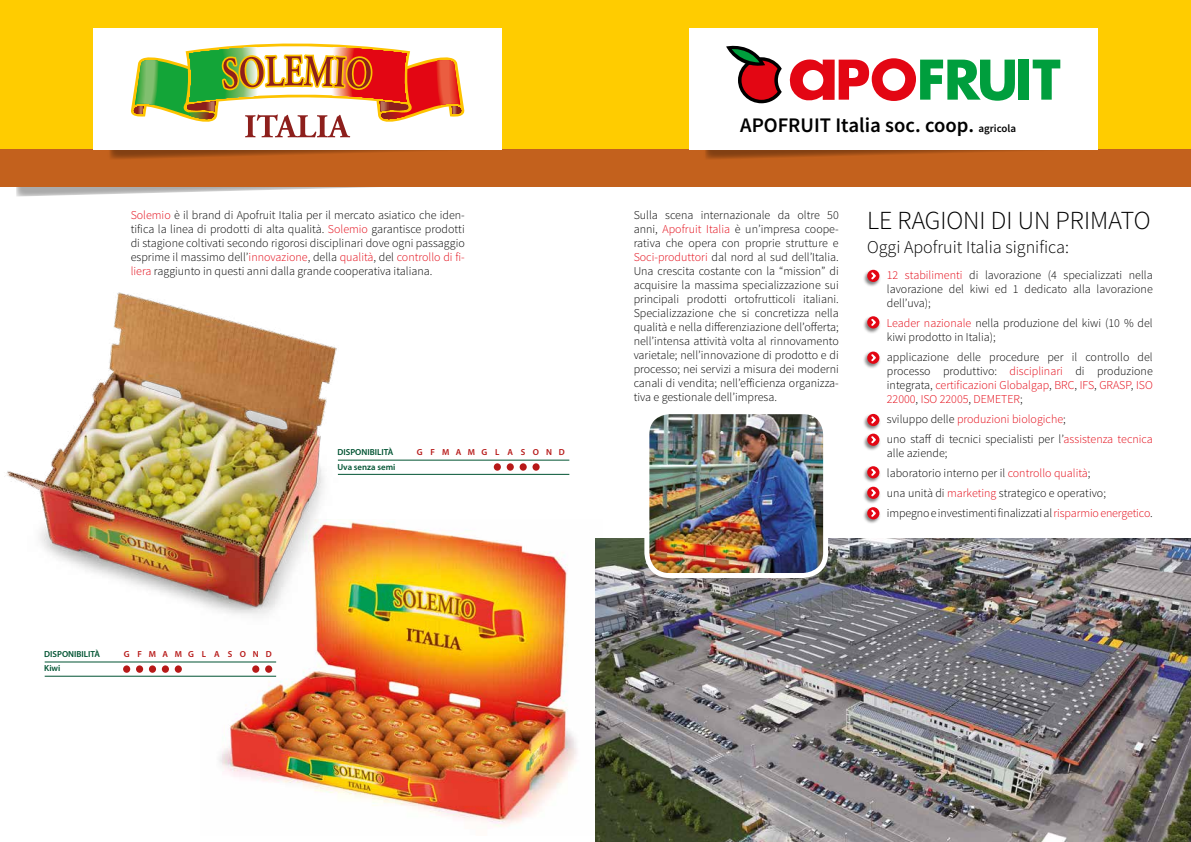
<style>
.page{position:relative;width:1191px;height:842px;background:#fff}
.page>*{position:absolute;margin:0;border:0;box-sizing:border-box;transform-origin:0 0}
.t1{font:300 26px "Source Sans Pro";color:#000}
.t2{font:600 20.7px "Source Sans Pro";color:#000}
.t3{font:300 18px "Source Sans Pro";color:#000}
.t4{font:300 12px/14px "Source Sans Pro";color:#000;text-align:justify}
.t5{font:600 8.8px/14.3px "Myriad Pro";color:#005332}
.t6{font:600 8.8px "Myriad Pro";letter-spacing:.8em;color:#b71918}
.s1{color:#e30613}
.s2{font-size:10.9px}
</style>
<div class="page">
<div style="left:0;top:0;width:1191px;height:149px;background:#fc0"></div>
<svg style="left:16px;top:187px;width:357px;height:10px"></svg>
<div style="left:0;top:149px;width:1191px;height:38px;background:#c3611d"></div>
<svg style="left:108px;top:149px;width:394px;height:10px"></svg>
<div style="left:94px;top:28px;width:408px;height:121px;background:#fff"></div>
<svg style="left:131px;top:43px;width:334px;height:94px"></svg>
<img style="left:200px;top:527px;width:377px;height:300px">
<hr style="left:45px;top:662px;width:231px;height:1px;background:#005332">
<hr style="left:45px;top:676px;width:231px;height:1px;background:#005332">
<div style="left:149px;top:665px;width:7px;height:8px;background:#b71918;border-radius:50%"></div>
<div style="left:252px;top:665px;width:7px;height:8px;background:#b71918;border-radius:50%"></div>
<div style="left:265px;top:665px;width:7px;height:8px;background:#b71918;border-radius:50%"></div>
<div style="left:136px;top:665px;width:7px;height:8px;background:#b71918;border-radius:50%"></div>
<div style="left:175px;top:665px;width:7px;height:8px;background:#b71918;border-radius:50%"></div>
<div style="left:162px;top:665px;width:7px;height:8px;background:#b71918;border-radius:50%"></div>
<div style="left:123px;top:665px;width:7px;height:8px;background:#b71918;border-radius:50%"></div>
<img style="left:6px;top:292px;width:385px;height:332px">
<img style="left:595px;top:538px;width:596px;height:304px">
<div style="left:862px;top:269px;width:19px;height:18px;background:#000;opacity:.5"></div>
<div style="left:867px;top:270px;width:12px;height:12px;background:#e30613;border-radius:50%"></div>
<svg style="left:869px;top:270px;width:8px;height:11px"></svg>
<div style="left:862px;top:315px;width:19px;height:19px;background:#000;opacity:.5"></div>
<svg style="left:867px;top:316px;width:12px;height:12px"></svg>
<svg style="left:869px;top:317px;width:8px;height:11px"></svg>
<div style="left:862px;top:351px;width:19px;height:18px;background:#000;opacity:.5"></div>
<svg style="left:867px;top:352px;width:12px;height:12px"></svg>
<svg style="left:869px;top:352px;width:8px;height:11px"></svg>
<div style="left:862px;top:413px;width:19px;height:18px;background:#000;opacity:.5"></div>
<div style="left:867px;top:414px;width:12px;height:12px;background:#e30613;border-radius:50%"></div>
<svg style="left:869px;top:415px;width:7px;height:10px"></svg>
<div style="left:862px;top:433px;width:19px;height:18px;background:#000;opacity:.5"></div>
<div style="left:867px;top:434px;width:12px;height:12px;background:#e30613;border-radius:50%"></div>
<svg style="left:869px;top:434px;width:8px;height:11px"></svg>
<div style="left:862px;top:465px;width:19px;height:19px;background:#000;opacity:.5"></div>
<svg style="left:867px;top:466px;width:12px;height:12px"></svg>
<svg style="left:869px;top:467px;width:8px;height:11px"></svg>
<div style="left:862px;top:486px;width:19px;height:18px;background:#000;opacity:.5"></div>
<div style="left:867px;top:487px;width:12px;height:12px;background:#e30613;border-radius:50%"></div>
<svg style="left:869px;top:487px;width:8px;height:11px"></svg>
<div style="left:862px;top:506px;width:19px;height:19px;background:#000;opacity:.5"></div>
<svg style="left:867px;top:507px;width:12px;height:12px"></svg>
<svg style="left:869px;top:508px;width:8px;height:11px"></svg>
<img style="left:647px;top:415px;width:178px;height:160px">
<div style="left:644px;top:409px;width:184px;height:169px;border:5px solid #fff;border-radius:23px"></div>
<svg style="left:703px;top:149px;width:394px;height:10px"></svg>
<div style="left:689px;top:28px;width:408px;height:121px;background:#fff"></div>
<svg style="left:789px;top:58px;width:226px;height:43px"></svg>
<div style="left:1018px;top:60px;width:11px;height:40px;background:#009e3d"></div>
<svg style="left:1032px;top:60px;width:28px;height:40px"></svg>
<svg style="left:726px;top:45px;width:55px;height:58px"></svg>
<hr style="left:338px;top:460px;width:231px;height:1px;background:#005332">
<hr style="left:338px;top:474px;width:231px;height:1px;background:#005332">
<div style="left:519px;top:463px;width:8px;height:8px;background:#b71918;border-radius:50%"></div>
<div style="left:532px;top:463px;width:7px;height:8px;background:#b71918;border-radius:50%"></div>
<div style="left:507px;top:463px;width:7px;height:8px;background:#b71918;border-radius:50%"></div>
<div style="left:494px;top:463px;width:7px;height:8px;background:#b71918;border-radius:50%"></div>
<p class="t4" style="left:131px;top:208px;width:336px"><span class="s1">Solemio</span> è il brand di Apofruit Italia per il mercato asiatico che iden&shy;tifica la linea di prodotti di alta qualità. <span class="s1">Solemio</span> garantisce prodotti di stagione coltivati secondo rigorosi disciplinari dove ogni passaggio esprime il massimo dell’<span class="s1">innovazione</span>, della <span class="s1">qualità</span>, del <span class="s1">controllo di fi&shy;liera</span> raggiunto in questi anni dalla grande cooperativa italiana.</p>
<p class="t5" style="left:337px;top:445px;width:59px">DISPONIBILITÀ<br>Uva senza semi</p>
<p class="t6" style="left:417px;top:447px;width:149px">GFMAMGLASOND</p>
<p class="t5" style="left:44px;top:647px;width:57px">DISPONIBILITÀ<br>Kiwi</p>
<p class="t6" style="left:124px;top:649px;width:149px">GFMAMGLASOND</p>
<h2 class="t2" style="left:740px;top:112px;width:277px">APOFRUIT Italia soc. coop. <span class="s2">agricola</span></h2>
<p class="t4" style="left:633px;top:208px;width:207px">Sulla scena internazionale da oltre 50 anni, <span class="s1">Apofruit Italia</span> è un’impresa coope&shy;rativa che opera con proprie strutture e <span class="s1">Soci-produttori</span> dal nord al sud dell’Italia.<br>Una crescita costante con la “mission” di acquisire la massima specializzazione sui principali prodotti ortofrutticoli italiani.<br>Specializzazione che si concretizza nella qualità e nella differenziazione dell’offerta; nell’intensa attività volta al rinnovamento varietale; nell’innovazione di prodotto e di processo; nei servizi a misura dei moderni canali di vendita; nell’efficienza organizza&shy;tiva e gestionale dell’impresa.</p>
<h1 class="t1" style="left:867px;top:205px;width:285px">LE RAGIONI DI UN PRIMATO</h1>
<h3 class="t3" style="left:867px;top:236px;width:203px">Oggi Apofruit Italia significa:</h3>
<p class="t4" style="left:887px;top:268px;width:267px"><span class="s1">12 stabilimenti</span> di lavorazione (4 specializzati nella lavorazione del kiwi ed 1 dedicato alla lavorazione dell’uva);</p>
<p class="t4" style="left:887px;top:316px;width:267px"><span class="s1">Leader nazionale</span> nella produzione del kiwi (10 % del kiwi prodotto in Italia);</p>
<p class="t4" style="left:887px;top:350px;width:267px">applicazione delle procedure per il controllo del processo produttivo: <span class="s1">disciplinari</span> di produzione integrata, <span class="s1">certificazioni Globalgap</span>, <span class="s1">BRC</span>, <span class="s1">IFS</span>, <span class="s1">GRASP</span>, <span class="s1">ISO 22000</span>, <span class="s1">ISO 22005</span>, <span class="s1">DEMETER</span>;</p>
<p class="t4" style="left:887px;top:409px;width:267px;line-height:20px">sviluppo delle <span class="s1">produzioni biologiche</span>;<br>uno staff di tecnici specialisti per l’<span class="s1">assistenza tecnica</span></p>
<p class="t4" style="left:887px;top:443px;width:267px;line-height:20px;text-align:left">alle aziende;<br>laboratorio interno per il <span class="s1">controllo qualità</span>;<br>una unità di <span class="s1">marketing</span> strategico e operativo;<br>impegno e investimenti finalizzati al <span class="s1">risparmio energetico</span>.</p>
</div>
